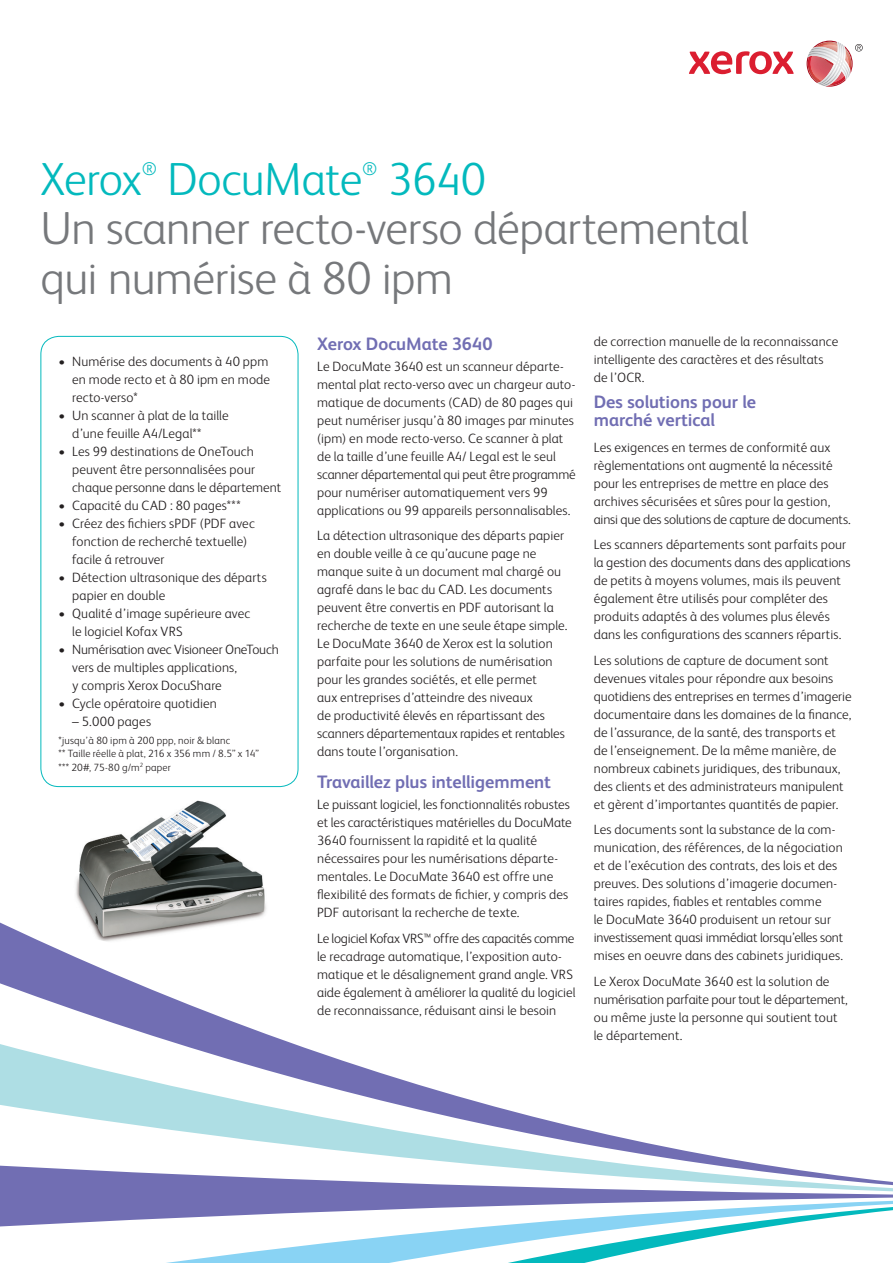
<style>
.page{position:relative;width:893px;height:1263px;background:#fff}
.page>*{position:absolute;margin:0;border:0;box-sizing:border-box;transform-origin:0 0}
.t1{font:300 46.5px/49.5px "Xerox Sans";letter-spacing:-.01em;color:#76787b}
.t2{font:300 46.5px "Xerox Sans";letter-spacing:-.01em;color:#03b9bd}
.t3{font:300 18.3px "Xerox Sans";color:#03b9bd}
.t4{font:700 18px/18px "Xerox Sans";letter-spacing:-.005em;color:#716eb3}
.t5{font:300 13.5px/18px "Xerox Sans";letter-spacing:.01em;color:#231f20}
.t6{font:300 10.5px/13.5px "Xerox Sans";letter-spacing:.02em;color:#231f20}
</style>
<div class="page">
<svg style="left:0;top:922px;width:223px;height:96px;fill:#716eb3"></svg>
<svg style="left:0;top:1018px;width:736px;height:142px"></svg>
<svg style="left:0;top:1160px;width:893px;height:36px"></svg>
<svg style="left:0;top:1196px;width:893px;height:67px"></svg>
<img style="left:59px;top:800px;width:207px;height:153px">
<div style="left:40px;top:336px;width:258px;height:451px;border:1px solid #03b9bd;border-radius:18px"></div>
<svg style="left:689px;top:51px;width:105px;height:23px"></svg>
<svg style="left:807px;top:41px;width:56px;height:46px"></svg>
<h1 class="t2" style="left:40px;top:148px;width:103px">Xerox</h1>
<h2 class="t3" style="left:142px;top:157px;width:17px">®</h2>
<h1 class="t2" style="left:167px;top:148px;width:196px">DocuMate</h1>
<h2 class="t3" style="left:362px;top:157px;width:17px">®</h2>
<h1 class="t2" style="left:388px;top:148px;width:100px">3640</h1>
<h1 class="t1" style="left:40px;top:201px;width:710px">Un scanner recto-verso départemental qui numérise à 80 ipm</h1>
<p class="t5" style="left:72px;top:351px;width:199px;text-indent:-14px">• Numérise des documents à 40 ppm en mode recto et à 80 ipm en mode recto-verso*</p>
<p class="t5" style="left:72px;top:405px;width:158px;text-indent:-14px">• Un scanner à plat de la taille d’une feuille A4/Legal**</p>
<p class="t5" style="left:72px;top:441px;width:210px;text-indent:-14px">• Les 99 destinations de OneTouch peuvent être personnalisées pour chaque personne dans le département</p>
<p class="t5" style="left:58px;top:495px;width:183px">• Capacité du CAD : 80 pages***</p>
<p class="t5" style="left:72px;top:513px;width:184px;text-indent:-14px">• Créez des fichiers sPDF (PDF avec fonction de recherché textuelle) facile á retrouver</p>
<p class="t5" style="left:72px;top:567px;width:196px;text-indent:-14px">• Détection ultrasonique des départs papier en double</p>
<p class="t5" style="left:72px;top:603px;width:179px;text-indent:-14px">• Qualité d’image supérieure avec le logiciel Kofax VRS</p>
<p class="t5" style="left:72px;top:639px;width:208px;text-indent:-14px">• Numérisation avec Visioneer OneTouch vers de multiples applications,<br>y compris Xerox DocuShare</p>
<p class="t5" style="left:59px;top:693px;width:160px">• Cycle opératoire quotidien</p>
<p class="t5" style="left:72px;top:711px;width:80px">– 5.000 pages</p>
<p class="t6" style="left:59px;top:733px;width:202px">*jusqu’à 80 ipm à 200 ppp, noir &amp; blanc<br>** Taille réelle à plat, 216 x 356 mm / 8.5” x 14” *** 20#, 75-80 g/m<sup>2</sup> paper</p>
<h3 class="t4" style="left:317px;top:334px;width:177px">Xerox DocuMate 3640</h3>
<p class="t5" style="left:317px;top:356px;width:260px">Le DocuMate 3640 est un scanneur départe&shy;mental plat recto-verso avec un chargeur auto&shy;matique de documents (CAD) de 80 pages qui peut numériser jusqu’à 80 images par minutes (ipm) en mode recto-verso. Ce scanner à plat de la taille d’une feuille A4/ Legal est le seul scanner départemental qui peut être programmé pour numériser automatiquement vers 99 applications ou 99 appareils personnalisables.</p>
<p class="t5" style="left:317px;top:526px;width:252px">La détection ultrasonique des départs papier en double veille à ce qu’aucune page ne manque suite à un document mal chargé ou agrafé dans le bac du CAD. Les documents peuvent être convertis en PDF autorisant la recherche de texte en une seule étape simple.<br>Le DocuMate 3640 de Xerox est la solution parfaite pour les solutions de numérisation pour les grandes sociétés, et elle permet<br>aux entreprises d’atteindre des niveaux<br>de productivité élevés en répartissant des scanners départementaux rapides et rentables dans toute l’organisation.</p>
<h3 class="t4" style="left:317px;top:772px;width:235px">Travaillez plus intelligemment</h3>
<p class="t5" style="left:317px;top:795px;width:256px">Le puissant logiciel, les fonctionnalités robustes et les caractéristiques matérielles du DocuMate 3640 fournissent la rapidité et la qualité nécessaires pour les numérisations départe&shy;mentales. Le DocuMate 3640 est offre une flexibilité des formats de fichier, y compris des PDF autorisant la recherche de texte.</p>
<p class="t5" style="left:317px;top:928px;width:260px">Le logiciel Kofax VRS™ offre des capacités comme le recadrage automatique, l’exposition auto&shy;matique et le désalignement grand angle. VRS aide également à améliorer la qualité du logiciel de reconnaissance, réduisant ainsi le besoin</p>
<p class="t5" style="left:594px;top:332px;width:246px">de correction manuelle de la reconnaissance intelligente des caractères et des résultats de l’OCR.</p>
<h3 class="t4" style="left:594px;top:392px;width:164px">Des solutions pour le marché vertical</h3>
<p class="t5" style="left:594px;top:437px;width:259px">Les exigences en termes de conformité aux règlementations ont augmenté la nécessité pour les entreprises de mettre en place des archives sécurisées et sûres pour la gestion, ainsi que des solutions de capture de documents.</p>
<p class="t5" style="left:594px;top:535px;width:258px">Les scanners départements sont parfaits pour la gestion des documents dans des applications de petits à moyens volumes, mais ils peuvent également être utilisés pour compléter des produits adaptés à des volumes plus élevés dans les configurations des scanners répartis.</p>
<p class="t5" style="left:594px;top:650px;width:259px">Les solutions de capture de document sont devenues vitales pour répondre aux besoins quotidiens des entreprises en termes d’imagerie documentaire dans les domaines de la finance, de l’assurance, de la santé, des transports et de l’enseignement. De la même manière, de nombreux cabinets juridiques, des tribunaux, des clients et des administrateurs manipulent et gèrent d’importantes quantités de papier.</p>
<p class="t5" style="left:594px;top:820px;width:251px">Les documents sont la substance de la com&shy;munication, des références, de la négociation et de l’exécution des contrats, des lois et des preuves. Des solutions d’imagerie documen&shy;taires rapides, fiables et rentables comme<br>le DocuMate 3640 produisent un retour sur investissement quasi immédiat lorsqu’elles sont mises en oeuvre dans des cabinets juridiques.</p>
<p class="t5" style="left:594px;top:971px;width:255px">Le Xerox DocuMate 3640 est la solution de numérisation parfaite pour tout le département, ou même juste la personne qui soutient tout le département.</p>
</div>
